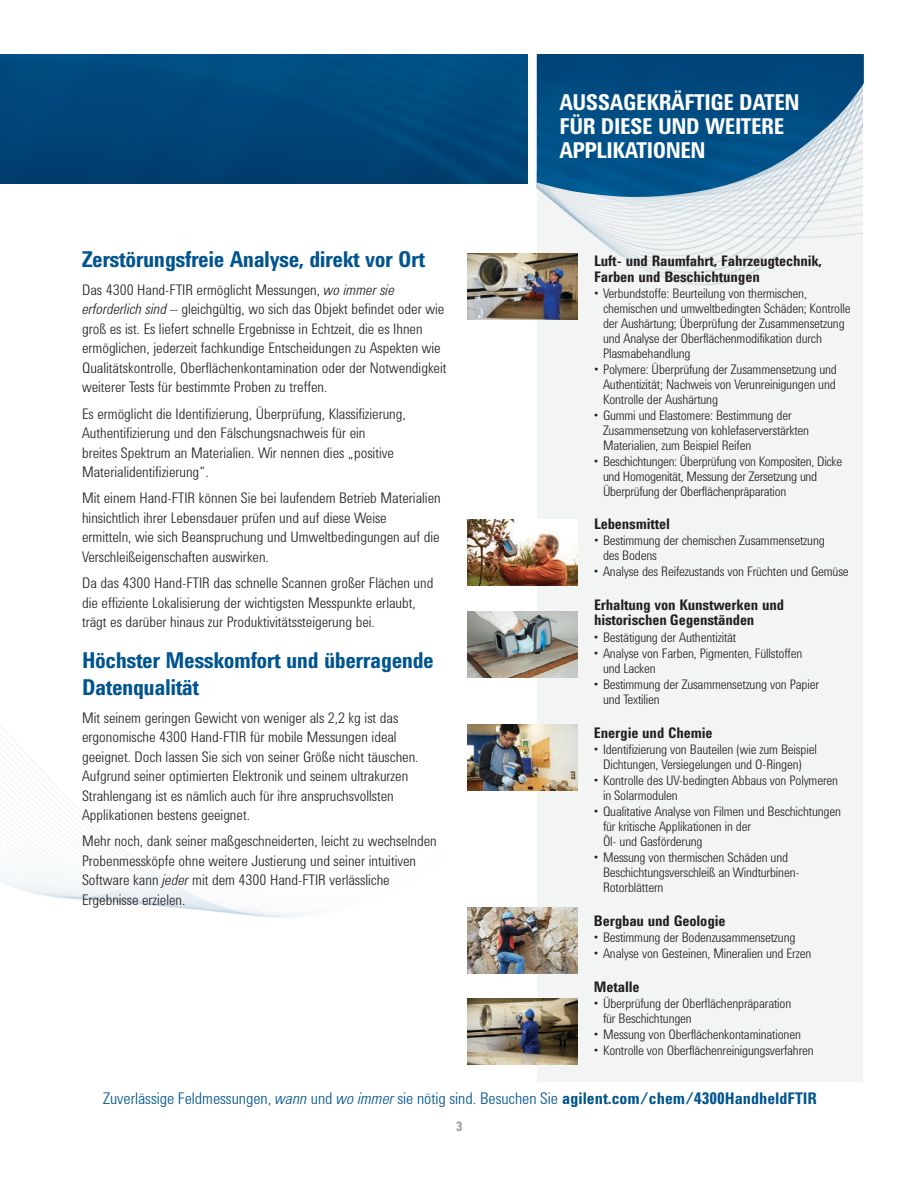
<style>
.page{position:relative;width:918px;height:1188px;background:#fff}
.page>*{position:absolute;margin:0;border:0;box-sizing:border-box;transform-origin:0 0}
.t1{font:700 22.5px/27px "Agilent Condensed CFF";letter-spacing:-.02em;color:#00548f}
.t2{font:700 22.5px/24px "Agilent Condensed CFF";letter-spacing:-.02em;color:#fff}
.t3{font:300 16.5px "Agilent Condensed CFF";color:#00548f}
.t4{font:300 15px/19.5px "Agilent Condensed CFF";color:#231f20}
.t5{font:700 15px/15.8px "Agilent Condensed CFF";letter-spacing:-.01em;color:#231f20}
.t6{font:300 13.5px/15px "Agilent Condensed CFF";letter-spacing:-.01em;color:#231f20}
.t7{font:700 13.5px "Agilent Condensed CFF";color:#9b9da0}
.s1{font-style:italic}
.s2{font-weight:700}
</style>
<div class="page">
<img style="left:0;top:557px;width:537px;height:389px">
<img style="left:0;top:54px;width:527px;height:130px">
<div style="left:537px;top:83px;width:325px;height:999px;background:#f3f4f4"></div>
<img style="left:537px;top:198px;width:326px;height:140px">
<img style="left:537px;top:54px;width:327px;height:144px">
<img style="left:468px;top:254px;width:110px;height:66px">
<img style="left:468px;top:520px;width:110px;height:66px">
<img style="left:468px;top:612px;width:110px;height:66px">
<img style="left:468px;top:725px;width:110px;height:66px">
<img style="left:468px;top:907px;width:110px;height:66px">
<img style="left:468px;top:999px;width:110px;height:66px">
<h1 class="t1" style="left:82px;top:245px;width:345px">Zerstörungsfreie Analyse, direkt vor Ort</h1>
<p class="t4" style="left:82px;top:279px;width:366px">Das 4300 Hand-FTIR ermöglicht Messungen, <span class="s1">wo immer sie erforderlich sind</span> – gleichgültig, wo sich das Objekt befindet oder wie groß es ist. Es liefert schnelle Ergebnisse in Echtzeit, die es Ihnen ermöglichen, jederzeit fachkundige Entscheidungen zu Aspekten wie Qualitätskontrolle, Oberflächenkontamination oder der Notwendigkeit weiterer Tests für bestimmte Proben zu treffen.</p>
<p class="t4" style="left:82px;top:403px;width:325px">Es ermöglicht die Identifizierung, Überprüfung, Klassifizierung, Authentifizierung und den Fälschungsnachweis für ein<br>breites Spektrum an Materialien. Wir nennen dies „positive Materialidentifizierung“.</p>
<p class="t4" style="left:82px;top:487px;width:360px">Mit einem Hand-FTIR können Sie bei laufendem Betrieb Materialien hinsichtlich ihrer Lebensdauer prüfen und auf diese Weise<br>ermitteln, wie sich Beanspruchung und Umweltbedingungen auf die Verschleißeigenschaften auswirken.</p>
<p class="t4" style="left:82px;top:572px;width:353px">Da das 4300 Hand-FTIR das schnelle Scannen großer Flächen und die effiziente Lokalisierung der wichtigsten Messpunkte erlaubt, trägt es darüber hinaus zur Produktivitätssteigerung bei.</p>
<h1 class="t1" style="left:82px;top:645px;width:353px">Höchster Messkomfort und überragende<br>Datenqualität</h1>
<p class="t4" style="left:82px;top:707px;width:338px">Mit seinem geringen Gewicht von weniger als 2,2 kg ist das ergonomische 4300 Hand-FTIR für mobile Messungen ideal geeignet. Doch lassen Sie sich von seiner Größe nicht täuschen.<br>Aufgrund seiner optimierten Elektronik und seinem ultrakurzen Strahlengang ist es nämlich auch für ihre anspruchsvollsten Applikationen bestens geeignet.</p>
<p class="t4" style="left:82px;top:830px;width:356px">Mehr noch, dank seiner maßgeschneiderten, leicht zu wechselnden Probenmessköpfe ohne weitere Justierung und seiner intuitiven Software kann <span class="s1">jeder</span> mit dem 4300 Hand-FTIR verlässliche Ergebnisse erzielen.</p>
<h1 class="t2" style="left:559px;top:90px;width:242px">Aussagekräftige Daten für diese und weitere<br>Applikationen</h1>
<p class="t5" style="left:594px;top:252px;width:230px">Luft- und Raumfahrt, Fahrzeugtechnik,<br>Farben und Beschichtungen</p>
<p class="t6" style="left:603px;top:285px;width:249px;text-indent:-9px">• Verbundstoffe: Beurteilung von thermischen, chemischen und umweltbedingten Schäden; Kontrolle der Aushärtung; Überprüfung der Zusammensetzung und Analyse der Oberflächenmodifikation durch Plasmabehandlung</p>
<p class="t6" style="left:603px;top:361px;width:235px;text-align:justify;text-indent:-9px">• Polymere: Überprüfung der Zusammensetzung und Authentizität; Nachweis von Verunreinigungen und Kontrolle der Aushärtung</p>
<p class="t6" style="left:603px;top:407px;width:208px;text-indent:-9px">• Gummi und Elastomere: Bestimmung der<br>Zusammensetzung von kohlefaserverstärkten<br>Materialien, zum Beispiel Reifen</p>
<p class="t6" style="left:603px;top:453px;width:241px;text-indent:-9px">• Beschichtungen: Überprüfung von Kompositen, Dicke und Homogenität, Messung der Zersetzung und<br>Überprüfung der Oberflächenpräparation</p>
<p class="t5" style="left:594px;top:515px;width:77px">Lebensmittel</p>
<p class="t6" style="left:603px;top:532px;width:223px;text-indent:-9px">• Bestimmung der chemischen Zusammensetzung des Bodens</p>
<p class="t6" style="left:594px;top:563px;width:256px">• Analyse des Reifezustands von Früchten und Gemüse</p>
<p class="t5" style="left:594px;top:596px;width:192px">Erhaltung von Kunstwerken und historischen Gegenständen</p>
<p class="t6" style="left:594px;top:629px;width:144px">• Bestätigung der Authentizität</p>
<p class="t6" style="left:603px;top:645px;width:201px;text-indent:-9px">• Analyse von Farben, Pigmenten, Füllstoffen und Lacken</p>
<p class="t6" style="left:603px;top:676px;width:218px;text-indent:-9px">• Bestimmung der Zusammensetzung von Papier und Textilien</p>
<p class="t5" style="left:594px;top:724px;width:120px">Energie und Chemie</p>
<p class="t6" style="left:594px;top:741px;width:224px;text-align:center">• Identifizierung von Bauteilen (wie zum Beispiel<br>Dichtungen, Versiegelungen und O-Ringen)</p>
<p class="t6" style="left:603px;top:772px;width:237px;text-indent:-9px">• Kontrolle des UV-bedingten Abbaus von Polymeren in Solarmodulen</p>
<p class="t6" style="left:603px;top:803px;width:239px;text-indent:-9px">• Qualitative Analyse von Filmen und Beschichtungen für kritische Applikationen in der<br>Öl- und Gasförderung</p>
<p class="t6" style="left:603px;top:849px;width:198px;text-indent:-9px">• Messung von thermischen Schäden und<br>Beschichtungsverschleiß an Windturbinen-<br>Rotorblättern</p>
<p class="t5" style="left:594px;top:912px;width:133px">Bergbau und Geologie</p>
<p class="t6" style="left:594px;top:929px;width:203px">• Bestimmung der Bodenzusammensetzung</p>
<p class="t6" style="left:594px;top:945px;width:219px">• Analyse von Gesteinen, Mineralien und Erzen</p>
<p class="t5" style="left:594px;top:978px;width:47px">Metalle</p>
<p class="t6" style="left:603px;top:995px;width:190px;text-indent:-9px">• Überprüfung der Oberflächenpräparation für Beschichtungen</p>
<p class="t6" style="left:594px;top:1026px;width:208px">• Messung von Oberflächenkontaminationen</p>
<p class="t6" style="left:594px;top:1042px;width:221px">• Kontrolle von Oberflächenreinigungsverfahren</p>
<p class="t3" style="left:103px;top:1086px;width:693px">Zuverlässige Feldmessungen, <span class="s1">wann</span> und <span class="s1">wo immer</span> sie nötig sind. Besuchen Sie <span class="s2">agilent.com/chem/4300HandheldFTIR</span></p>
<p class="t7" style="left:456px;top:1117px;width:8px">3</p>
</div>
